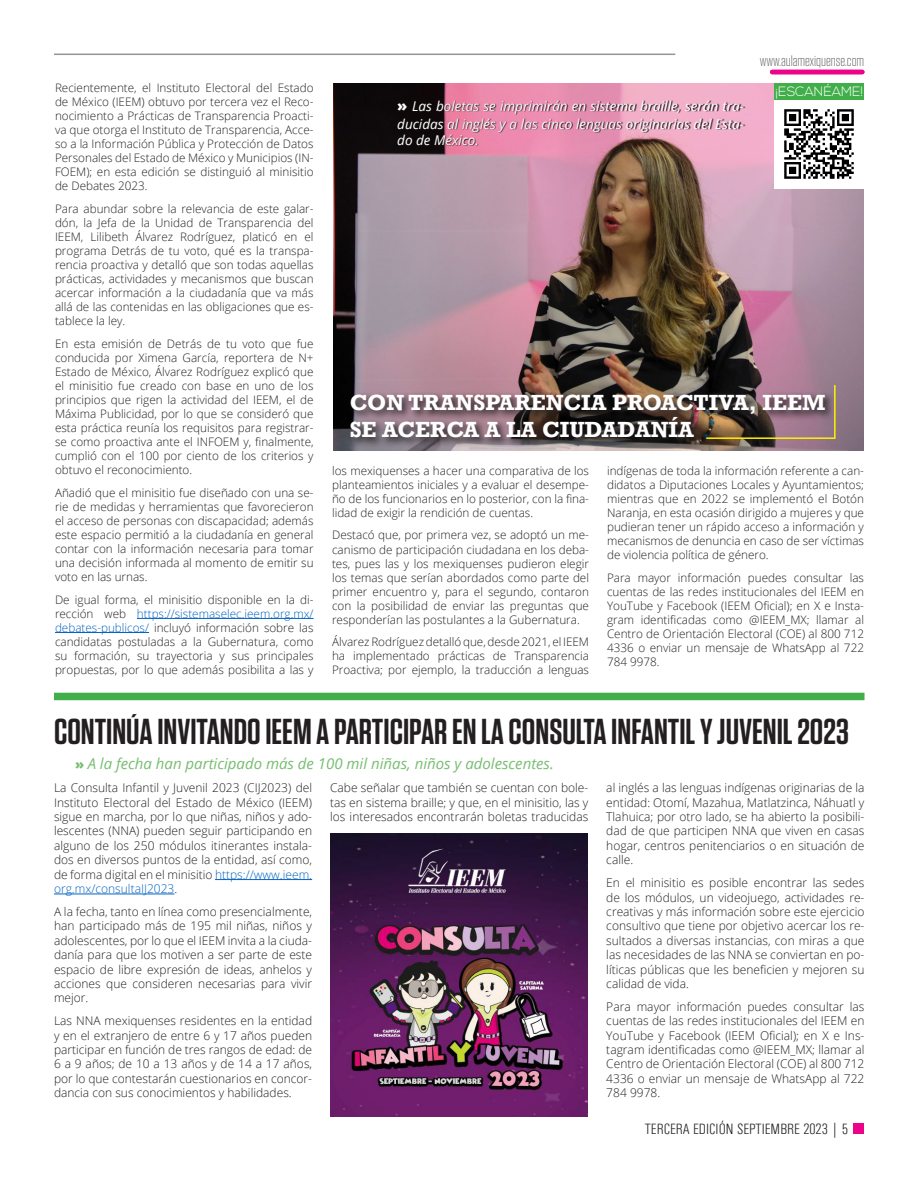
<style>
.page{position:relative;width:918px;height:1188px;background:#fff}
.page>*{position:absolute;margin:0;border:0;box-sizing:border-box;transform-origin:0 0}
.Subtitulo{font:600 36px "Tungsten";color:#231f20}
.Cabeza{font:700 22.5px/27px "Rockwell";color:#fff}
.Bajada{font:italic 15px "Open Sans";color:#76bd6f}
.t1{font:300 condensed 15px "Univers";color:#231f20}
.t2{font:300 15px "Tungsten";color:#636366}
.Bajada-2{font:italic 13.5px/18px "Open Sans";color:#fff}
.t3{font:300 13.5px "Nexa";color:#fff}
.Cuerpo{font:300 12px/14.4px "Open Sans";color:#231f20;text-align:justify}
.Cuerpo-2{font:300 11.7px/14.1px "Open Sans";color:#231f20;text-align:justify}
.s1{color:#0563c1}
.s2{font-weight:800;font-style:normal;font-size:15px}
.s3{font-weight:800;font-style:normal;font-size:13.5px}
</style>
<div class="page">
<img style="left:333px;top:83px;width:531px;height:368px">
<hr style="left:54px;top:54px;width:621px;height:1px;background:#939598">
<div style="left:853px;top:1123px;width:11px;height:11px;background:#ed028c"></div>
<hr style="left:772px;top:70px;width:90px;height:4px;background:#ed028c">
<svg style="left:398px;top:101px;width:347px;height:45px;background:#b4758c"></svg>
<hr style="left:137px;top:618px;width:177px;height:1px;background:#0563c1">
<hr style="left:55px;top:632px;width:94px;height:1px;background:#0563c1">
<svg style="left:348px;top:391px;width:487px;height:57px;background:#5b4b4d"></svg>
<img style="left:705px;top:384px;width:131px;height:56px">
<img style="left:775px;top:100px;width:89px;height:89px">
<div style="left:775px;top:83px;width:89px;height:17px;background:#40ae49"></div>
<hr style="left:215px;top:879px;width:97px;height:1px;background:#0563c1">
<hr style="left:54px;top:894px;width:120px;height:1px;background:#0563c1">
<div style="left:54px;top:693px;width:811px;height:7px;background:#40ae49"></div>
<img style="left:330px;top:833px;width:258px;height:283px">
<p class="Cuerpo-2" style="left:55px;top:81px;width:260px">Recientemente, el Instituto Electoral del Estado de México (IEEM) obtuvo por tercera vez el Reco&shy;nocimiento a Prácticas de Transparencia Proacti&shy;va que otorga el Instituto de Transparencia, Acce&shy;so a la Información Pública y Protección de Datos Personales del Estado de México y Municipios (IN-FOEM); en esta edición se distinguió al minisitio de Debates 2023.</p>
<p class="Cuerpo-2" style="left:55px;top:201px;width:260px">Para abundar sobre la relevancia de este galar&shy;dón, la Jefa de la Unidad de Transparencia del IEEM, Lilibeth Álvarez Rodríguez, platicó en el programa Detrás de tu voto, qué es la transpa&shy;rencia proactiva y detalló que son todas aquellas prácticas, actividades y mecanismos que buscan acercar información a la ciudadanía que va más allá de las contenidas en las obligaciones que es&shy;tablece la ley.</p>
<p class="Cuerpo-2" style="left:55px;top:336px;width:260px">En esta emisión de Detrás de tu voto que fue conducida por Ximena García, reportera de N+ Estado de México, Álvarez Rodríguez explicó que el minisitio fue creado con base en uno de los principios que rigen la actividad del IEEM, el de Máxima Publicidad, por lo que se consideró que esta práctica reunía los requisitos para registrar&shy;se como proactiva ante el INFOEM y, finalmente, cumplió con el 100 por ciento de los criterios y obtuvo el reconocimiento.</p>
<p class="Cuerpo-2" style="left:55px;top:485px;width:260px">Añadió que el minisitio fue diseñado con una se&shy;rie de medidas y herramientas que favorecieron el acceso de personas con discapacidad; además este espacio permitió a la ciudadanía en general contar con la información necesaria para tomar una decisión informada al momento de emitir su voto en las urnas.</p>
<p class="Cuerpo-2" style="left:55px;top:592px;width:260px">De igual forma, el minisitio disponible en la di&shy;rección web <span class="s1">https://sistemaselec.ieem.org.mx/ debates-publicos/</span> incluyó información sobre las candidatas postuladas a la Gubernatura, como su formación, su trayectoria y sus principales propuestas, por lo que además posibilita a las y</p>
<p class="Bajada-2" style="left:397px;top:96px;width:348px"><span class="s2">»</span> Las boletas se imprimirán en sistema braille, serán tra&shy;ducidas al inglés y a las cinco lenguas originarias del Esta-</p>
<p class="Bajada-2" style="left:397px;top:130px;width:83px">do de México.</p>
<p class="t2" style="left:760px;top:53px;width:106px">www.aulamexiquense.com</p>
<p class="t3" style="left:776px;top:84px;width:89px">¡ESCANÉAME!</p>
<p class="Cabeza" style="left:350px;top:389px;width:477px">CON TRANSPARENCIA PROACTIVA, IEEM<br>SE ACERCA A LA CIUDADANÍA</p>
<p class="Cuerpo-2" style="left:332px;top:463px;width:259px">los mexiquenses a hacer una comparativa de los planteamientos iniciales y a evaluar el desempe&shy;ño de los funcionarios en lo posterior, con la fina&shy;lidad de exigir la rendición de cuentas.</p>
<p class="Cuerpo-2" style="left:332px;top:528px;width:258px">Destacó que, por primera vez, se adoptó un me&shy;canismo de participación ciudadana en los deba&shy;tes, pues las y los mexiquenses pudieron elegir los temas que serían abordados como parte del primer encuentro y, para el segundo, contaron con la posibilidad de enviar las preguntas que responderían las postulantes a la Gubernatura.</p>
<p class="Cuerpo-2" style="left:332px;top:635px;width:258px">Álvarez Rodríguez detalló que, desde 2021, el IEEM ha implementado prácticas de Transparencia Proactiva; por ejemplo, la traducción a lenguas</p>
<p class="Cuerpo-2" style="left:607px;top:463px;width:259px">indígenas de toda la información referente a can&shy;didatos a Diputaciones Locales y Ayuntamientos; mientras que en 2022 se implementó el Botón Naranja, en esta ocasión dirigido a mujeres y que pudieran tener un rápido acceso a información y mecanismos de denuncia en caso de ser víctimas de violencia política de género.</p>
<p class="Cuerpo-2" style="left:607px;top:570px;width:258px">Para mayor información puedes consultar las cuentas de las redes institucionales del IEEM en YouTube y Facebook (IEEM Oficial); en X e Insta&shy;gram identificadas como @IEEM_MX; llamar al Centro de Orientación Electoral (COE) al 800 712<br>4336 o enviar un mensaje de WhatsApp al 722<br>784 9978.</p>
<p class="Subtitulo" style="left:54px;top:712px;width:796px">CONTINÚA INVITANDO IEEM A PARTICIPAR EN LA CONSULTA INFANTIL Y JUVENIL 2023</p>
<p class="Bajada" style="left:75px;top:753px;width:480px"><span class="s3">»</span> A la fecha han participado más de 100 mil niñas, niños y adolescentes.</p>
<p class="Cuerpo" style="left:54px;top:780px;width:260px">La Consulta Infantil y Juvenil 2023 (CIJ2023) del Instituto Electoral del Estado de México (IEEM) sigue en marcha, por lo que niñas, niños y ado&shy;lescentes (NNA) pueden seguir participando en alguno de los 250 módulos itinerantes instala&shy;dos en diversos puntos de la entidad, así como, de forma digital en el minisitio <span class="s1">https://www.ieem. org.mx/consultaIJ2023</span>.</p>
<p class="Cuerpo" style="left:54px;top:904px;width:260px">A la fecha, tanto en línea como presencialmente, han participado más de 195 mil niñas, niños y adolescentes, por lo que el IEEM invita a la ciuda&shy;danía para que los motiven a ser parte de este espacio de libre expresión de ideas, anhelos y acciones que consideren necesarias para vivir mejor.</p>
<p class="Cuerpo" style="left:54px;top:1013px;width:260px">Las NNA mexiquenses residentes en la entidad y en el extranjero de entre 6 y 17 años pueden participar en función de tres rangos de edad: de 6 a 9 años; de 10 a 13 años y de 14 a 17 años, por lo que contestarán cuestionarios en concor&shy;dancia con sus conocimientos y habilidades.</p>
<p class="Cuerpo" style="left:330px;top:780px;width:260px">Cabe señalar que también se cuentan con bole&shy;tas en sistema braille; y que, en el minisitio, las y los interesados encontrarán boletas traducidas</p>
<p class="Cuerpo" style="left:606px;top:780px;width:260px">al inglés a las lenguas indígenas originarias de la entidad: Otomí, Mazahua, Matlatzinca, Náhuatl y Tlahuica; por otro lado, se ha abierto la posibili&shy;dad de que participen NNA que viven en casas hogar, centros penitenciarios o en situación de calle.</p>
<p class="Cuerpo" style="left:606px;top:875px;width:260px">En el minisitio es posible encontrar las sedes de los módulos, un videojuego, actividades re&shy;creativas y más información sobre este ejercicio consultivo que tiene por objetivo acercar los re&shy;sultados a diversas instancias, con miras a que las necesidades de las NNA se conviertan en po&shy;líticas públicas que les beneficien y mejoren su calidad de vida.</p>
<p class="Cuerpo" style="left:606px;top:999px;width:260px">Para mayor información puedes consultar las cuentas de las redes institucionales del IEEM en YouTube y Facebook (IEEM Oficial); en X e Ins&shy;tagram identificadas como @IEEM_MX; llamar al Centro de Orientación Electoral (COE) al 800 712<br>4336 o enviar un mensaje de WhatsApp al 722<br>784 9978.</p>
<p class="t1" style="left:645px;top:1120px;width:205px">TERCERA EDICIÓN SEPTIEMBRE 2023 | 5</p>
</div>
